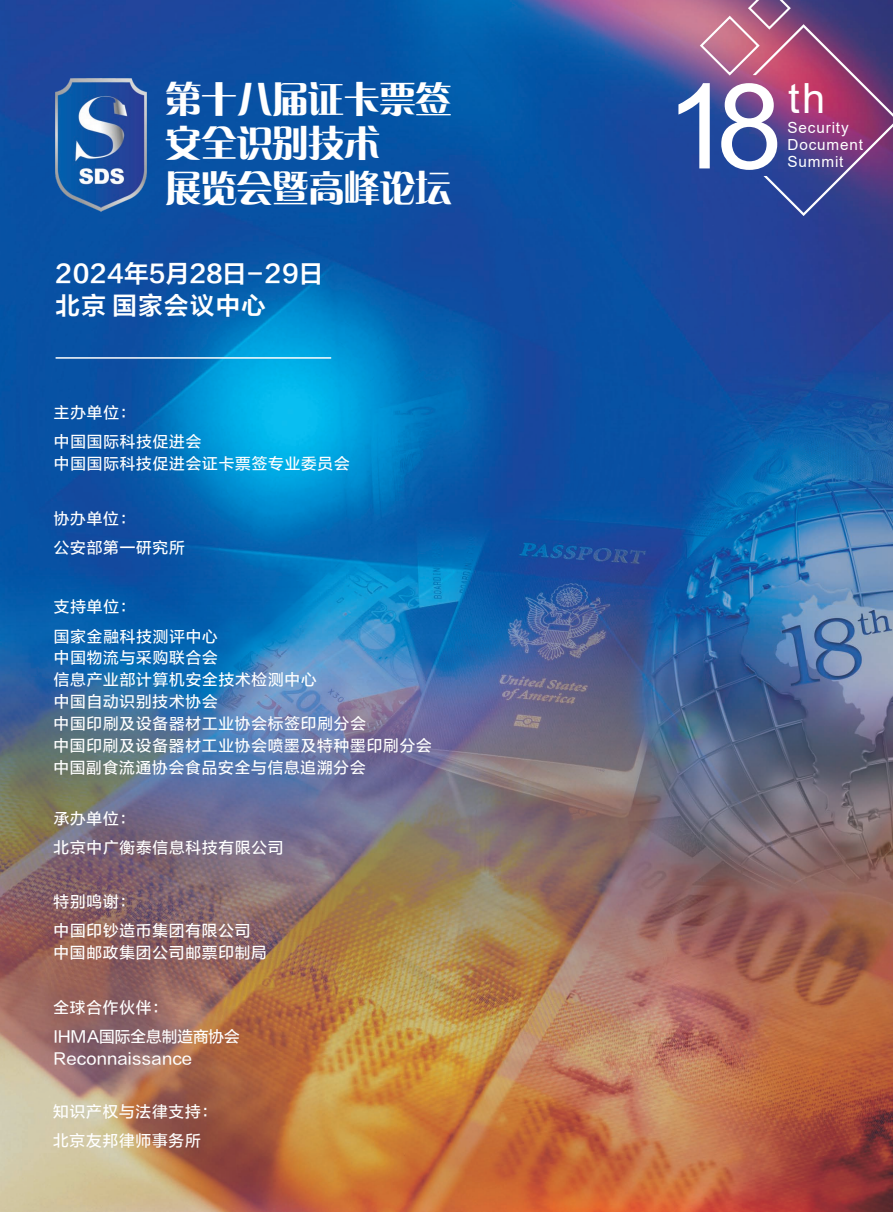
<style>
.page{position:relative;width:893px;height:1212px;background:#fff}
.page>*{position:absolute;margin:0;border:0;box-sizing:border-box;transform-origin:0 0}
.t1{font:118.65px "Arial";color:#fff}
.t2{font:41.55px "Arial";color:#fff}
.t3{font:36.9px/44.5px "FZCQJW GB1 0";letter-spacing:-.03em;color:#fff}
.t4{font:24.45px/32.5px "FZLTZCHK GBK1 0";letter-spacing:.04em;color:#fff}
.t5{font:15.6px/21.9px "FZLTZHUNHK GBK1 0";letter-spacing:.055em;color:#fff}
.t6{font:15.6px/29.2px "FZLTZHUNHK GBK1 0";color:#fff}
.t7{font:15.6px "FZLTZHUNHK GBK1 0";letter-spacing:.015em;color:#fff}
.t8{font:15.3px/17.1px "Arial";letter-spacing:.055em;color:#fff}
</style>
<div class="page">
<img style="left:0;top:0;width:893px;height:1212px">
<svg style="left:698px;top:0;width:195px;height:216px;background:#6b4988"></svg>
<hr style="left:56px;top:357px;width:275px;height:2px;background:#fff">
<img style="left:55px;top:78px;width:91px;height:133px">
<h3 class="t3" style="left:165px;top:77px;width:289px">第十八届证卡票签安全识别技术<br>展览会暨高峰论坛</h3>
<h3 class="t4" style="left:56px;top:258px;width:269px">2024年5月28 -29日北京 国家会议中心</h3>
<h3 class="t4" style="left:222px;top:258px;width:26px">日</h3>
<p class="t5" style="left:54px;top:399px;width:149px;line-height:29.1px">主办单位：<br>中国国际科技促进会</p>
<p class="t5" style="left:54px;top:453px;width:297px">中国国际科技促进会证卡票签专业委员会</p>
<p class="t5" style="left:54px;top:504px;width:133px;line-height:29.1px">协办单位：<br>公安部第一研究所</p>
<p class="t5" style="left:54px;top:592px;width:165px;line-height:29.7px">支持单位：<br>国家金融科技测评中心</p>
<p class="t5" style="left:53px;top:648px;width:380px">中国物流与采购联合会<br>信息产业部计算机安全技术检测中心<br>中国自动识别技术协会<br>中国印刷及设备器材工业协会标签印刷分会<br>中国印刷及设备器材工业协会喷墨及特种墨印刷分会中国副食流通协会食品安全与信息追溯分会</p>
<p class="t5" style="left:54px;top:804px;width:231px;line-height:29.1px">承办单位：<br>北京中广衡泰信息科技有限公司</p>
<p class="t5" style="left:54px;top:887px;width:198px;line-height:29.2px">特别鸣谢：<br>中国印钞造币集团有限公司</p>
<p class="t5" style="left:53px;top:942px;width:215px">中国邮政集团公司邮票印制局</p>
<p class="t6" style="left:53px;top:993px;width:188px">全球合作伙伴：<br>IHMA国际全息制造商协会</p>
<p class="t7" style="left:53px;top:1049px;width:140px">Reconnaissance</p>
<p class="t5" style="left:53px;top:1098px;width:166px;line-height:29.1px">知识产权与法律支持：北京友邦律师事务所</p>
<h1 class="t1" style="left:665px;top:45px;width:118px">18</h1>
<h2 class="t2" style="left:788px;top:70px;width:38px">th</h2>
<p class="t8" style="left:787px;top:119px;width:77px">Security<br>Document</p>
<p class="t8" style="left:788px;top:153px;width:57px">Summit</p>
</div>
